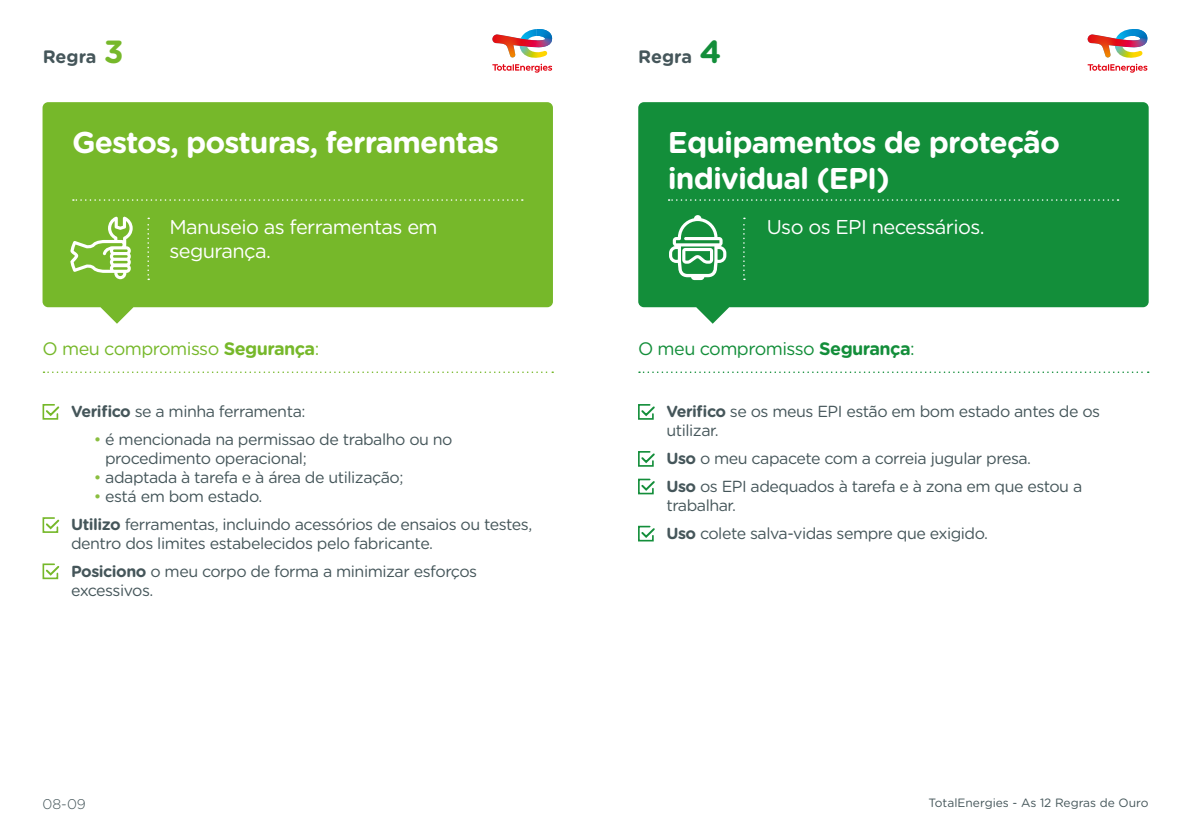
<style>
.page{position:relative;width:1191px;height:840px;background:#fff}
.page>*{position:absolute;margin:0;border:0;box-sizing:border-box;transform-origin:0 0}
.t1{font:700 32px "Gotham Rounded";color:#76b82a}
.t2{font:700 32px "Gotham Rounded";color:#138e3a}
.t3{font:700 30px/36px "Gotham Rounded";letter-spacing:-.03em;color:#fff}
.t4{font:20px/24px "Gotham Rounded";letter-spacing:-.03em;color:#fff}
.t5{font:18px "Gotham Rounded";letter-spacing:-.03em;color:#76b82a}
.t6{font:18px "Gotham Rounded";letter-spacing:-.03em;color:#138e3a}
.t7{font:700 18px "Gotham Rounded";letter-spacing:-.005em;color:#45565a}
.t8{font:16px/19.2px "Gotham Rounded";letter-spacing:-.03em;color:#45565a}
.t9{font:300 14px "Gotham Rounded";color:#45565a}
.t10{font:12px "Gotham Rounded";color:#45565a}
.s1{font-weight:700}
.s2{color:#8abe40}
</style>
<div class="page">
<svg style="left:43px;top:102px;width:510px;height:221px;background:#80bd39"></svg>
<svg style="left:42px;top:404px;width:18px;height:16px"></svg>
<svg style="left:42px;top:517px;width:18px;height:16px"></svg>
<svg style="left:42px;top:563px;width:18px;height:16px"></svg>
<svg style="left:73px;top:199px;width:450px;height:2px"></svg>
<svg style="left:147px;top:217px;width:2px;height:63px"></svg>
<svg style="left:70px;top:216px;width:63px;height:63px"></svg>
<svg style="left:638px;top:102px;width:510px;height:221px;background:#249648"></svg>
<svg style="left:638px;top:404px;width:17px;height:16px"></svg>
<svg style="left:638px;top:451px;width:17px;height:16px"></svg>
<svg style="left:638px;top:478px;width:17px;height:17px"></svg>
<svg style="left:638px;top:525px;width:17px;height:17px"></svg>
<svg style="left:668px;top:199px;width:450px;height:2px"></svg>
<svg style="left:743px;top:217px;width:2px;height:63px"></svg>
<svg style="left:1087px;top:64px;width:60px;height:9px"></svg>
<img style="left:1087px;top:29px;width:60px;height:29px">
<svg style="left:492px;top:64px;width:60px;height:9px"></svg>
<img style="left:492px;top:29px;width:60px;height:29px">
<svg style="left:669px;top:215px;width:57px;height:65px"></svg>
<svg style="left:639px;top:371px;width:509px;height:2px"></svg>
<svg style="left:43px;top:371px;width:510px;height:2px"></svg>
<p class="t7" style="left:43px;top:43px;width:55px">Regra</p>
<p class="t1" style="left:104px;top:28px;width:21px">3</p>
<p class="t7" style="left:638px;top:43px;width:55px">Regra</p>
<p class="t2" style="left:699px;top:28px;width:24px">4</p>
<p class="t3" style="left:72px;top:123px;width:428px">Gestos, posturas, ferramentas</p>
<p class="t4" style="left:169px;top:213px;width:270px">Manuseio as ferramentas em segurança.</p>
<p class="t3" style="left:668px;top:123px;width:394px">Equipamentos de proteção individual (EPI)</p>
<p class="t4" style="left:766px;top:213px;width:219px">Uso os EPI necessários.</p>
<p class="t5" style="left:43px;top:336px;width:278px">O meu compromisso <span class="s1">Segurança</span>:</p>
<p class="t6" style="left:638px;top:336px;width:278px">O meu compromisso <span class="s1">Segurança</span>:</p>
<p class="t8" style="left:71px;top:400px;width:236px"><span class="s1">Verifico</span> se a minha ferramenta:</p>
<p class="t8" style="left:94px;top:428px;width:360px"><span class="s2">•</span> é mencionada na permissao de trabalho ou no</p>
<p class="t8" style="left:105px;top:447px;width:203px">procedimento operacional;</p>
<p class="t8" style="left:94px;top:466px;width:311px"><span class="s2">•</span> adaptada à tarefa e à área de utilização;</p>
<p class="t8" style="left:94px;top:486px;width:170px"><span class="s2">•</span> está em bom estado.</p>
<p class="t8" style="left:71px;top:513px;width:463px"><span class="s1">Utilizo</span> ferramentas, incluindo acessórios de ensaios ou testes, dentro dos limites estabelecidos pelo fabricante.</p>
<p class="t8" style="left:71px;top:560px;width:407px"><span class="s1">Posiciono</span> o meu corpo de forma a minimizar esforços excessivos.</p>
<p class="t8" style="left:666px;top:400px;width:435px"><span class="s1">Verifico</span> se os meus EPI estão em bom estado antes de os utilizar.</p>
<p class="t8" style="left:666px;top:447px;width:366px"><span class="s1">Uso</span> o meu capacete com a correia jugular presa.</p>
<p class="t8" style="left:666px;top:475px;width:417px"><span class="s1">Uso</span> os EPI adequados à tarefa e à zona em que estou a trabalhar.</p>
<p class="t8" style="left:666px;top:522px;width:323px"><span class="s1">Uso</span> colete salva-vidas sempre que exigido.</p>
<p class="t9" style="left:43px;top:793px;width:45px">08-09</p>
<p class="t10" style="left:928px;top:794px;width:221px">TotalEnergies - As 12 Regras de Ouro</p>
</div>
